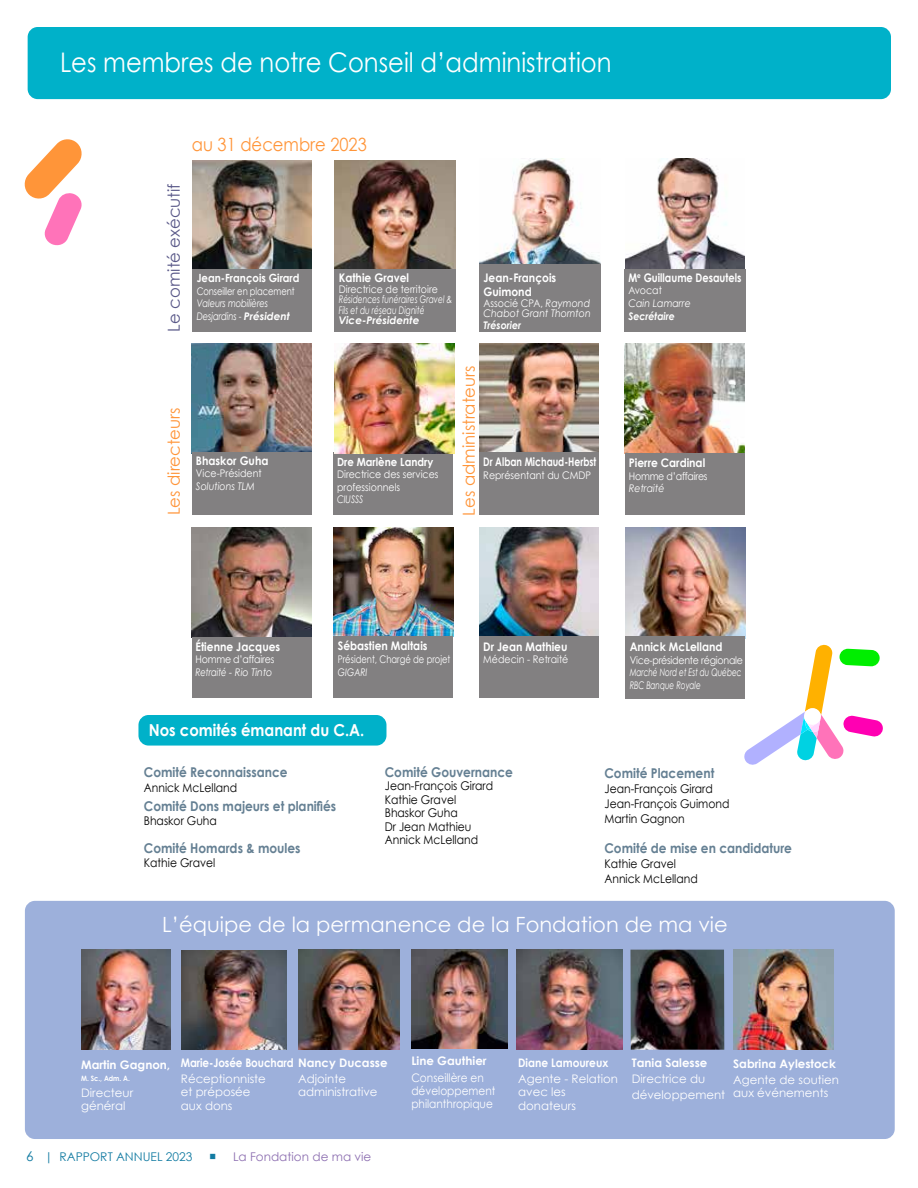
<style>
.page{position:relative;width:918px;height:1188px;background:#fff}
.page>*{position:absolute;margin:0;border:0;box-sizing:border-box;transform-origin:0 0}
.t1{font:27px "Century Gothic";color:#fff;scale:.9 1}
.t2{font:21px "Century Gothic";color:#fff}
.t3{font:18.3px "Century Gothic";color:#ff9539;scale:.9 1}
.t4{font:16.5px "Century Gothic";color:#ff9539}
.t5{font:700 16.5px "Century Gothic";color:#fff;scale:.9 1}
.t6{font:16.5px "Century Gothic";color:#5a5989}
.t7{font:700 13.5px "Century Gothic";color:#658093;scale:.9 1}
.t8{font:12px/13.5px "Century Gothic";color:#000;scale:.9 1}
.t9{font:12px "Century Gothic";color:#127ba2}
.t10{font:12px "Century Gothic";color:#8d6fb1}
.t11{font:700 11.85px/14.2px "Century Gothic";color:#fff;scale:.9 1}
.t12{font:700 11.85px "Century Gothic";color:#fff;scale:.88 1}
.t13{font:700 11.85px "Century Gothic";color:#fff;scale:.78 1}
.t14{font:700 11.85px "Century Gothic";color:#fff;scale:.83 1}
.t15{font:11.7px/13.2px "Century Gothic";color:#fff}
.t16{font:700 11.7px "Century Gothic";color:#fff}
.t17{font:11.7px/13.2px "Century Gothic";color:#fff;scale:.9 1}
.t18{font:700 11.7px "Century Gothic";color:#fff;scale:.9 1}
.t19{font:700 11.25px "Century Gothic";color:#fff;scale:.9 1}
.t20{font:10.5px/12.6px "Century Gothic";color:#fff;scale:.9 1}
.t21{font:italic 10.5px/10.5px "Century Gothic";color:#fff;scale:.9 1}
.t22{font:italic 10.5px/12.6px "Century Gothic";color:#fff;scale:.8 1}
.t23{font:10.5px "Century Gothic";letter-spacing:-.025em;color:#fff;scale:.9 1}
.t24{font:italic 10.5px/10.5px "Century Gothic";color:#fff;scale:.72 1}
.t25{font:10.5px "Century Gothic";color:#fff;scale:.8 1}
.t26{font:italic 10.5px/12.6px "Century Gothic";color:#fff;scale:.7 1}
.t27{font:italic 700 10.5px "Century Gothic";color:#fff;scale:.9 1}
.t28{font:italic 700 10.5px "Century Gothic";color:#fff}
.t29{font:700 7.35px "Century Gothic";color:#fff;scale:.9 1}
.s1{font-style:normal}
.s2{font-weight:700}
.s3{font-size:11.7px}
.s4{font-size:13.5px}
.s5{font-family:"Minion Pro";font-size:18px}
</style>
<div class="page">
<svg style="left:744px;top:644px;width:139px;height:121px"></svg>
<img style="left:192px;top:160px;width:119px;height:109px">
<div style="left:25px;top:901px;width:870px;height:238px;background:#9db0db;border-radius:10px"></div>
<div style="left:138px;top:715px;width:248px;height:31px;background:#00b1c9;border-radius:10px"></div>
<div style="left:192px;top:269px;width:119px;height:63px;background:#828081"></div>
<img style="left:335px;top:160px;width:121px;height:109px">
<div style="left:335px;top:269px;width:121px;height:63px;background:#828081"></div>
<img style="left:479px;top:159px;width:122px;height:105px">
<div style="left:479px;top:264px;width:122px;height:68px;background:#828081"></div>
<img style="left:334px;top:527px;width:119px;height:109px">
<div style="left:334px;top:636px;width:119px;height:62px;background:#828081"></div>
<img style="left:626px;top:527px;width:119px;height:109px">
<div style="left:626px;top:636px;width:119px;height:62px;background:#828081"></div>
<img style="left:192px;top:344px;width:119px;height:108px">
<div style="left:192px;top:452px;width:119px;height:63px;background:#828081"></div>
<div style="left:334px;top:452px;width:119px;height:63px;background:#828081"></div>
<img style="left:335px;top:344px;width:119px;height:109px">
<img style="left:192px;top:527px;width:119px;height:110px">
<div style="left:192px;top:638px;width:119px;height:60px;background:#828081"></div>
<img style="left:479px;top:343px;width:120px;height:109px">
<div style="left:479px;top:452px;width:120px;height:63px;background:#828081"></div>
<img style="left:625px;top:344px;width:119px;height:109px">
<div style="left:625px;top:453px;width:119px;height:62px;background:#828081"></div>
<img style="left:298px;top:950px;width:102px;height:100px">
<img style="left:411px;top:950px;width:97px;height:98px">
<img style="left:630px;top:950px;width:94px;height:100px">
<img style="left:733px;top:950px;width:101px;height:100px">
<img style="left:182px;top:951px;width:105px;height:99px">
<img style="left:516px;top:950px;width:106px;height:100px">
<img style="left:81px;top:950px;width:89px;height:100px">
<img style="left:479px;top:528px;width:120px;height:108px">
<div style="left:479px;top:636px;width:120px;height:62px;background:#828081"></div>
<div style="left:28px;top:27px;width:863px;height:72px;background:#00b1c9;border-radius:10px"></div>
<div style="left:625px;top:269px;width:121px;height:63px;background:#828081"></div>
<img style="left:625px;top:159px;width:120px;height:109px">
<svg style="left:24px;top:139px;width:58px;height:107px"></svg>
<h1 class="t1" style="left:60px;top:51px;width:614px">Les membres de notre Conseil d’administration</h1>
<h3 class="t3" style="left:192px;top:137px;width:196px">au 31 décembre 2023</h3>
<h3 class="t6" style="left:167px;top:332px;width:150px;rotate:-90deg">Le comité exécutif</h3>
<p class="t19" style="left:197px;top:271px;width:116px">Jean-François Girard</p>
<p class="t25" style="left:197px;top:287px;width:124px">Conseiller en placement</p>
<p class="t22" style="left:197px;top:298px;width:118px">Valeurs mobilières<br>Desjardins <span class="s1">-</span> <span class="s2">Président</span></p>
<p class="t11" style="left:339px;top:272px;width:80px">Kathie Gravel</p>
<p class="t20" style="left:339px;top:284px;width:112px">Directrice de territoire</p>
<p class="t24" style="left:339px;top:295px;width:159px">Résidences funéraires Gravel &amp;<br>Fils et du réseau Dignité</p>
<p class="t28" style="left:339px;top:316px;width:82px">Vice-Présidente</p>
<p class="t11" style="left:484px;top:270px;width:82px">Jean-François<br>Guimond</p>
<p class="t21" style="left:484px;top:299px;width:121px"><span class="s1">Associé CPA,</span> Raymond<br>Chabot Grant Thornton</p>
<p class="t27" style="left:484px;top:321px;width:43px">Trésorier</p>
<h3 class="t4" style="left:167px;top:515px;width:109px;rotate:-90deg">Les directeurs</h3>
<p class="t11" style="left:196px;top:454px;width:82px">Bhaskor Guha</p>
<p class="t20" style="left:196px;top:468px;width:74px">Vice-Président</p>
<p class="t21" style="left:196px;top:482px;width:67px">Solutions TLM</p>
<p class="t19" style="left:337px;top:454px;width:108px">Dre Marlène Landry</p>
<p class="t20" style="left:337px;top:469px;width:114px">Directrice des services professionnels</p>
<p class="t22" style="left:337px;top:494px;width:34px">CIUSSS</p>
<h3 class="t4" style="left:462px;top:516px;width:151px;rotate:-90deg">Les administrateurs</h3>
<p class="t13" style="left:483px;top:457px;width:147px">Dr Alban Michaud-Herbst</p>
<p class="t20" style="left:483px;top:470px;width:121px">Représentant du CMDP</p>
<p class="t14" style="left:628px;top:272px;width:138px">M<sup>e</sup> Guillaume Desautels</p>
<p class="t20" style="left:628px;top:285px;width:39px">Avocat</p>
<p class="t21" style="left:628px;top:299px;width:71px">Cain Lamarre</p>
<p class="t27" style="left:628px;top:311px;width:53px">Secrétaire</p>
<p class="t11" style="left:629px;top:456px;width:86px">Pierre Cardinal</p>
<p class="t23" style="left:629px;top:471px;width:89px">Homme d’affaires</p>
<p class="t21" style="left:629px;top:484px;width:41px">Retraité</p>
<p class="t11" style="left:196px;top:640px;width:96px">Étienne Jacques</p>
<p class="t23" style="left:196px;top:655px;width:89px">Homme d’affaires</p>
<p class="t22" style="left:196px;top:666px;width:98px">Retraité - Rio Tinto</p>
<p class="t11" style="left:338px;top:640px;width:101px">Sébastien Maltais</p>
<p class="t25" style="left:338px;top:655px;width:142px">Président, Chargé de projet</p>
<p class="t22" style="left:338px;top:666px;width:39px">GIGARI</p>
<p class="t11" style="left:483px;top:640px;width:95px">Dr Jean Mathieu</p>
<p class="t20" style="left:483px;top:654px;width:96px">Médecin - Retraité</p>
<p class="t11" style="left:630px;top:640px;width:105px">Annick McLelland</p>
<p class="t23" style="left:630px;top:655px;width:127px">Vice-présidente régionale</p>
<p class="t26" style="left:630px;top:667px;width:161px">Marché Nord et Est du Québec<br>RBC Banque Royale</p>
<h3 class="t5" style="left:149px;top:722px;width:241px">Nos comités émanant du C.A.</h3>
<p class="t7" style="left:144px;top:766px;width:161px">Comité Reconnaissance</p>
<p class="t8" style="left:144px;top:782px;width:105px">Annick McLelland</p>
<p class="t7" style="left:144px;top:798px;width:215px">Comité Dons majeurs et planifiés</p>
<p class="t8" style="left:144px;top:815px;width:83px">Bhaskor Guha</p>
<p class="t7" style="left:144px;top:842px;width:176px">Comité Homards &amp; moules</p>
<p class="t8" style="left:144px;top:857px;width:81px">Kathie Gravel</p>
<p class="t7" style="left:385px;top:766px;width:144px">Comité Gouvernance</p>
<p class="t8" style="left:385px;top:780px;width:122px">Jean-François Girard<br>Kathie Gravel<br>Bhaskor Guha<br>Dr Jean Mathieu<br>Annick McLelland</p>
<p class="t7" style="left:604px;top:767px;width:124px">Comité Placement</p>
<p class="t8" style="left:604px;top:782px;width:140px;line-height:15px">Jean-François Girard<br>Jean-François Guimond<br>Martin Gagnon</p>
<p class="t7" style="left:604px;top:842px;width:210px">Comité de mise en candidature</p>
<p class="t8" style="left:604px;top:857px;width:105px;line-height:15px">Kathie Gravel<br>Annick McLelland</p>
<h2 class="t2" style="left:162px;top:915px;width:567px">L’équipe de la permanence de la Fondation de ma vie</h2>
<p class="t16" style="left:81px;top:1057px;width:91px">Martin Gagnon,</p>
<p class="t29" style="left:81px;top:1074px;width:56px">M. Sc., Adm. A.</p>
<p class="t15" style="left:81px;top:1087px;width:54px">Directeur général</p>
<p class="t12" style="left:181px;top:1057px;width:236px">Marie-Josée Bouchard <span class="s3">Nancy Ducasse</span></p>
<p class="t15" style="left:181px;top:1073px;width:86px">Réceptionniste et préposée aux dons</p>
<p class="t15" style="left:298px;top:1073px;width:81px">Adjointe administrative</p>
<p class="t9" style="left:26px;top:1152px;width:192px"><span class="s4">6</span> | RAPPORT ANNUEL 2023 <span class="s5">■</span></p>
<p class="t10" style="left:233px;top:1152px;width:140px">La Fondation de ma vie</p>
<p class="t16" style="left:411px;top:1056px;width:77px">Line Gauthier</p>
<p class="t17" style="left:411px;top:1072px;width:95px">Conseillère en développement philanthropique</p>
<p class="t18" style="left:518px;top:1057px;width:102px">Diane Lamoureux</p>
<p class="t15" style="left:518px;top:1073px;width:101px">Agente - Relation avec les donateurs</p>
<p class="t16" style="left:632px;top:1057px;width:77px">Tania Salesse</p>
<p class="t15" style="left:632px;top:1072px;width:95px;line-height:16.2px">Directrice du développement</p>
<p class="t16" style="left:733px;top:1058px;width:104px">Sabrina Aylestock</p>
<p class="t15" style="left:733px;top:1074px;width:107px">Agente de soutien aux événements</p>
</div>
